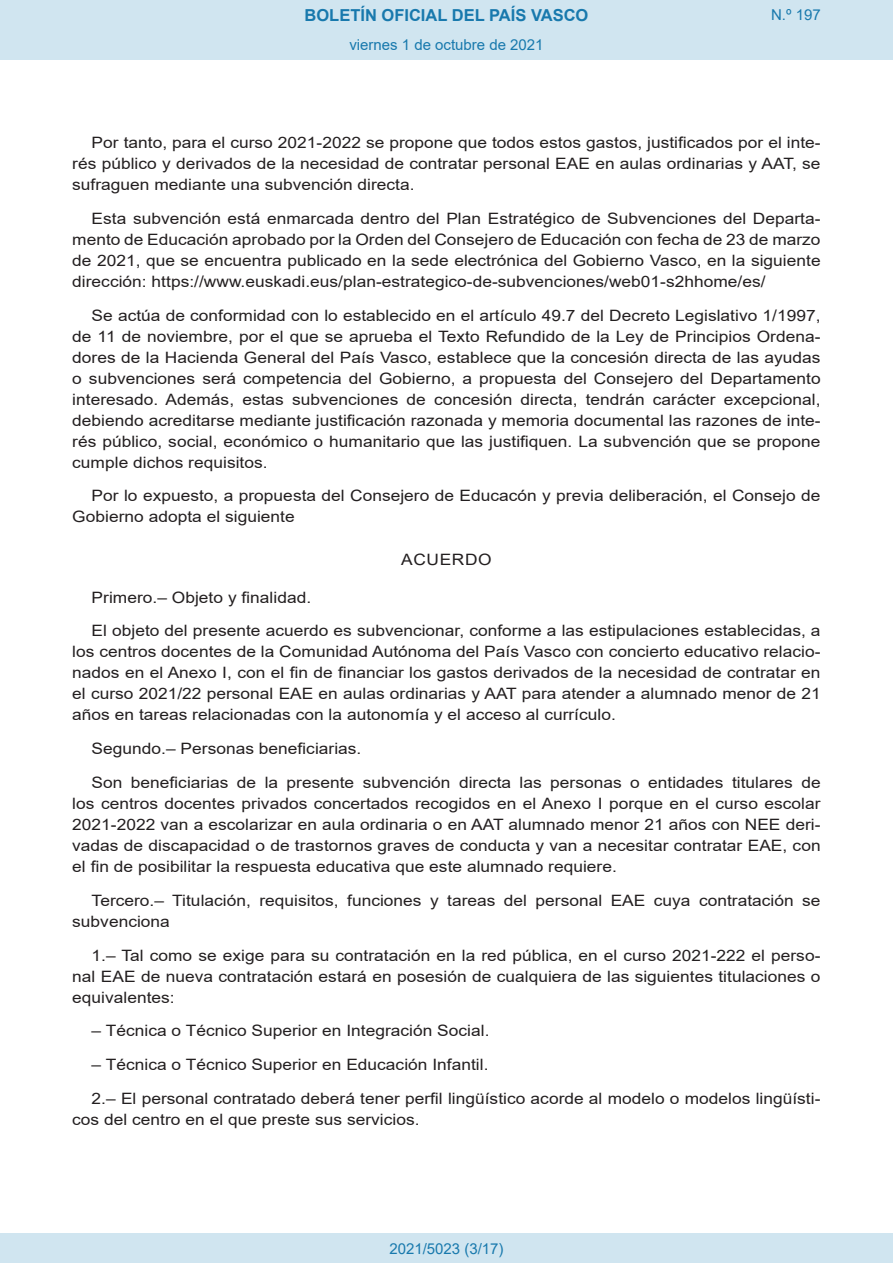
<style>
.page{position:relative;width:893px;height:1263px;background:#fff}
.page>*{position:absolute;margin:0;border:0;box-sizing:border-box;transform-origin:0 0}
.t1{font:700 16.5px "Arial";color:#1879ad}
.BOPVDetalle{font:15.6px/21px "Arial";color:#231f20;text-align:justify;scale:1.11 1}
.BOPVClave{font:15.6px "Arial";letter-spacing:.035em;color:#231f20;scale:1.11 1}
.Paginacion_Centro{font:15px "Arial";color:#1879ad}
</style>
<div class="page">
<div style="left:0;top:0;width:893px;height:60px;background:#d0e5f0"></div>
<div style="left:0;top:1233px;width:893px;height:30px;background:#d0e5f0"></div>
<p class="t1" style="left:305px;top:3px;width:285px">BOLETÍN OFICIAL DEL PAÍS VASCO</p>
<p class="Paginacion_Centro" style="left:349px;top:35px;width:196px">viernes 1 de octubre de 2021</p>
<p class="Paginacion_Centro" style="left:771px;top:5px;width:51px">N.º 197</p>
<p class="BOPVDetalle" style="left:72px;top:132px;width:676px;text-indent:19px">Por tanto, para el curso 2021-2022 se propone que todos estos gastos, justificados por el inte&shy;rés público y derivados de la necesidad de contratar personal EAE en aulas ordinarias y AAT, se sufraguen mediante una subvención directa.</p>
<p class="BOPVDetalle" style="left:72px;top:208px;width:676px;text-indent:19px">Esta subvención está enmarcada dentro del Plan Estratégico de Subvenciones del Departa&shy;mento de Educación aprobado por la Orden del Consejero de Educación con fecha de 23 de marzo de 2021, que se encuentra publicado en la sede electrónica del Gobierno Vasco, en la siguiente dirección: https://www.euskadi.eus/plan-estrategico-de-subvenciones/web01-s2hhome/es/</p>
<p class="BOPVDetalle" style="left:72px;top:305px;width:676px;text-indent:19px">Se actúa de conformidad con lo establecido en el artículo 49.7 del Decreto Legislativo 1/1997, de 11 de noviembre, por el que se aprueba el Texto Refundido de la Ley de Principios Ordena&shy;dores de la Hacienda General del País Vasco, establece que la concesión directa de las ayudas o subvenciones será competencia del Gobierno, a propuesta del Consejero del Departamento interesado. Además, estas subvenciones de concesión directa, tendrán carácter excepcional, debiendo acreditarse mediante justificación razonada y memoria documental las razones de inte&shy;rés público, social, económico o humanitario que las justifiquen. La subvención que se propone cumple dichos requisitos.</p>
<p class="BOPVDetalle" style="left:72px;top:485px;width:675px;text-indent:19px">Por lo expuesto, a propuesta del Consejero de Educacón y previa deliberación, el Consejo de<br>Gobierno adopta el siguiente</p>
<p class="BOPVClave" style="left:401px;top:548px;width:83px">ACUERDO</p>
<p class="BOPVDetalle" style="left:92px;top:587px;width:199px">Primero.– Objeto y finalidad.</p>
<p class="BOPVDetalle" style="left:72px;top:620px;width:676px;text-indent:19px">El objeto del presente acuerdo es subvencionar, conforme a las estipulaciones establecidas, a los centros docentes de la Comunidad Autónoma del País Vasco con concierto educativo relacio&shy;nados en el Anexo I, con el fin de financiar los gastos derivados de la necesidad de contratar en el curso 2021/22 personal EAE en aulas ordinarias y AAT para atender a alumnado menor de 21 años en tareas relacionadas con la autonomía y el acceso al currículo.</p>
<p class="BOPVDetalle" style="left:92px;top:738px;width:245px">Segundo.– Personas beneficiarias.</p>
<p class="BOPVDetalle" style="left:72px;top:772px;width:676px;text-indent:19px">Son beneficiarias de la presente subvención directa las personas o entidades titulares de los centros docentes privados concertados recogidos en el Anexo I porque en el curso escolar 2021-2022 van a escolarizar en aula ordinaria o en AAT alumnado menor 21 años con NEE deri&shy;vadas de discapacidad o de trastornos graves de conducta y van a necesitar contratar EAE, con el fin de posibilitar la respuesta educativa que este alumnado requiere.</p>
<p class="BOPVDetalle" style="left:72px;top:890px;width:676px;text-indent:19px">Tercero.– Titulación, requisitos, funciones y tareas del personal EAE cuya contratación se subvenciona</p>
<p class="BOPVDetalle" style="left:72px;top:944px;width:676px;text-indent:19px">1.– Tal como se exige para su contratación en la red pública, en el curso 2021-222 el perso&shy;nal EAE de nueva contratación estará en posesión de cualquiera de las siguientes titulaciones o equivalentes:</p>
<p class="BOPVDetalle" style="left:92px;top:1020px;width:360px">– Técnica o Técnico Superior en Integración Social.</p>
<p class="BOPVDetalle" style="left:92px;top:1054px;width:359px">– Técnica o Técnico Superior en Educación Infantil.</p>
<p class="BOPVDetalle" style="left:72px;top:1088px;width:676px;text-indent:19px">2.– El personal contratado deberá tener perfil lingüístico acorde al modelo o modelos lingüísti&shy;cos del centro en el que preste sus servicios.</p>
<p class="Paginacion_Centro" style="left:389px;top:1238px;width:116px">2021/5023 (3/17)</p>
</div>
